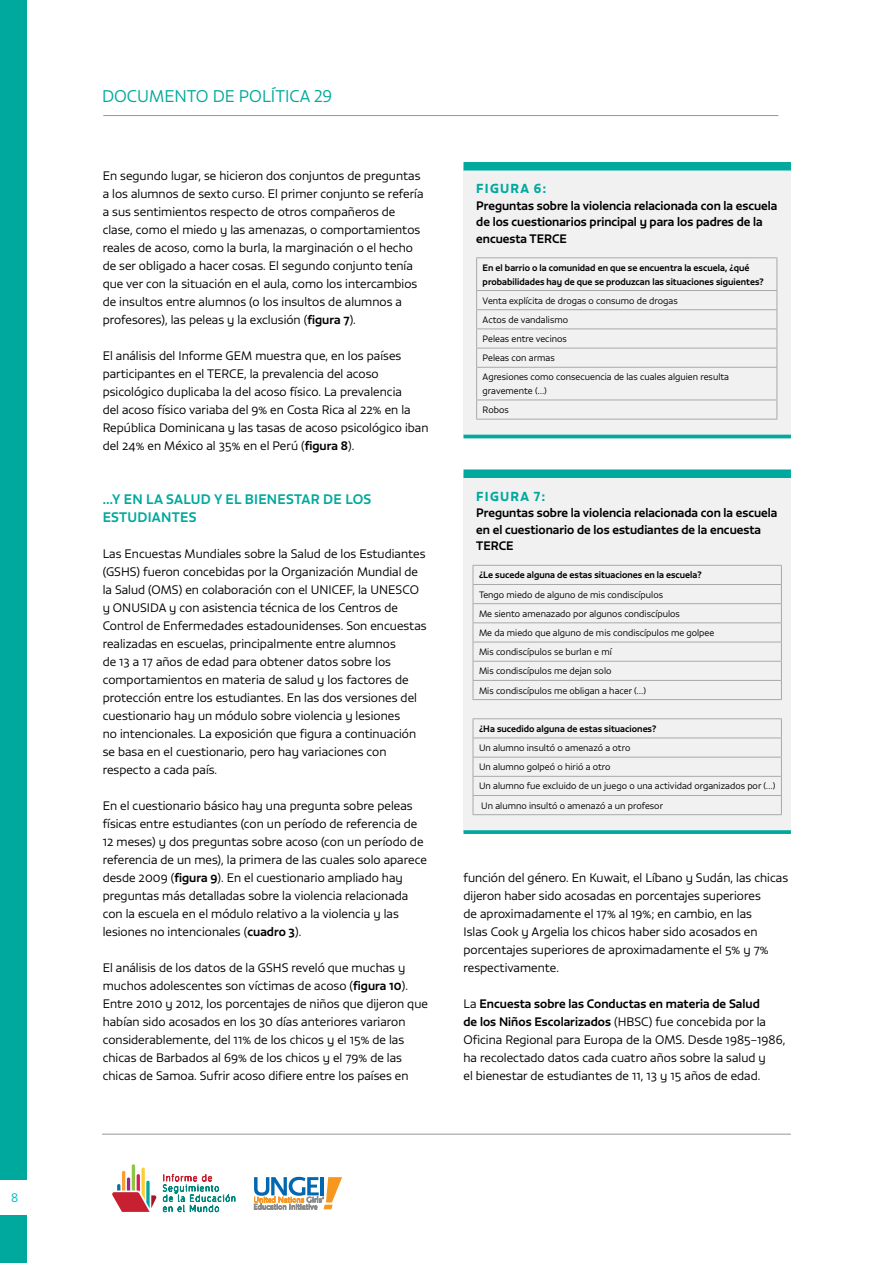
<style>
.page{position:relative;width:893px;height:1263px;background:#fff}
.page>*{position:absolute;margin:0;border:0;box-sizing:border-box;transform-origin:0 0}
.t1{font:300 16.5px "Vita Std";color:#00a99d}
.t2{font:500 13.5px/18px "Vita Std";letter-spacing:.02em;color:#00a99d}
.t3{font:12.75px "Vita Std Bld";letter-spacing:.1em;color:#00a99d}
.t4{font:300 12px/18px "Vita Std";letter-spacing:.005em;color:#000}
.t5{font:500 12px/16.5px "Vita Std";color:#000}
.t6{font:300 12px "Vita Std";color:#00b6bd}
.t7{font:300 9px/19.2px "Vita Std";letter-spacing:.005em;color:#000}
.t8{font:500 9px/13.5px "Vita Std";letter-spacing:.005em;color:#000}
.s1{font-weight:500}
</style>
<div class="page">
<div style="left:0;top:0;width:27px;height:1263px;background:#00a99d"></div>
<div style="left:0;top:1180px;width:30px;height:35px;background:#fff"></div>
<hr style="left:102px;top:1134px;width:689px;height:1px;background:#939598">
<hr style="left:103px;top:115px;width:675px;height:1px;background:#939598">
<svg style="left:254px;top:1177px;width:88px;height:32px"></svg>
<svg style="left:112px;top:1164px;width:44px;height:48px"></svg>
<svg style="left:162px;top:1174px;width:74px;height:38px"></svg>
<div style="left:463px;top:166px;width:328px;height:270px;background:#f1f1f2"></div>
<div style="left:463px;top:162px;width:328px;height:9px;background:#00a99d"></div>
<hr style="left:463px;top:435px;width:328px;height:3px;background:#00a99d">
<hr style="left:476px;top:257px;width:301px;height:1px;background:#a7a9ac">
<hr style="left:476px;top:258px;width:1px;height:32px;background:#a7a9ac">
<hr style="left:777px;top:258px;width:1px;height:32px;background:#a7a9ac">
<hr style="left:476px;top:290px;width:301px;height:1px;background:#a7a9ac">
<hr style="left:476px;top:309px;width:301px;height:1px;background:#a7a9ac">
<hr style="left:476px;top:328px;width:301px;height:1px;background:#a7a9ac">
<hr style="left:476px;top:348px;width:301px;height:1px;background:#a7a9ac">
<svg style="left:476px;top:291px;width:1px;height:76px"></svg>
<svg style="left:777px;top:291px;width:1px;height:76px"></svg>
<hr style="left:476px;top:367px;width:301px;height:1px;background:#a7a9ac">
<hr style="left:476px;top:368px;width:1px;height:32px;background:#a7a9ac">
<hr style="left:777px;top:368px;width:1px;height:32px;background:#a7a9ac">
<hr style="left:476px;top:400px;width:301px;height:1px;background:#a7a9ac">
<svg style="left:476px;top:400px;width:1px;height:19px"></svg>
<svg style="left:777px;top:400px;width:1px;height:19px"></svg>
<hr style="left:476px;top:419px;width:301px;height:1px;background:#a7a9ac">
<div style="left:463px;top:474px;width:328px;height:358px;background:#f1f1f2"></div>
<div style="left:463px;top:469px;width:328px;height:9px;background:#00a99d"></div>
<svg style="left:463px;top:830px;width:328px;height:4px"></svg>
<hr style="left:473px;top:565px;width:309px;height:1px;background:#a7a9ac">
<hr style="left:473px;top:718px;width:309px;height:1px;background:#a7a9ac">
<hr style="left:473px;top:584px;width:309px;height:1px;background:#a7a9ac">
<hr style="left:473px;top:603px;width:309px;height:1px;background:#a7a9ac">
<hr style="left:473px;top:622px;width:309px;height:1px;background:#a7a9ac">
<hr style="left:473px;top:642px;width:309px;height:1px;background:#a7a9ac">
<hr style="left:473px;top:661px;width:309px;height:1px;background:#a7a9ac">
<hr style="left:473px;top:680px;width:309px;height:1px;background:#a7a9ac">
<svg style="left:473px;top:566px;width:1px;height:133px"></svg>
<svg style="left:781px;top:566px;width:1px;height:133px"></svg>
<hr style="left:473px;top:699px;width:309px;height:1px;background:#a7a9ac">
<hr style="left:473px;top:737px;width:309px;height:1px;background:#a7a9ac">
<hr style="left:473px;top:757px;width:309px;height:1px;background:#a7a9ac">
<hr style="left:473px;top:776px;width:309px;height:1px;background:#a7a9ac">
<hr style="left:473px;top:795px;width:309px;height:1px;background:#a7a9ac">
<svg style="left:473px;top:719px;width:1px;height:95px"></svg>
<svg style="left:781px;top:719px;width:1px;height:95px"></svg>
<hr style="left:473px;top:814px;width:309px;height:1px;background:#a7a9ac">
<p class="t6" style="left:11px;top:1189px;width:9px">8</p>
<h1 class="t1" style="left:102px;top:85px;width:232px">DOCUMENTO DE POLÍTICA 29</h1>
<p class="t4" style="left:103px;top:167px;width:322px">En segundo lugar, se hicieron dos conjuntos de preguntas a los alumnos de sexto curso. El primer conjunto se refería a sus sentimientos respecto de otros compañeros de clase, como el miedo y las amenazas, o comportamientos reales de acoso, como la burla, la marginación o el hecho de ser obligado a hacer cosas. El segundo conjunto tenía que ver con la situación en el aula, como los intercambios de insultos entre alumnos (o los insultos de alumnos a profesores), las peleas y la exclusión (<span class="s1">figura 7</span>).</p>
<p class="t4" style="left:103px;top:347px;width:327px">El análisis del Informe GEM muestra que, en los países participantes en el TERCE, la prevalencia del acoso psicológico duplicaba la del acoso físico. La prevalencia<br>del acoso físico variaba del 9% en Costa Rica al 22% en la República Dominicana y las tasas de acoso psicológico iban del 24% en México al 35% en el Perú (<span class="s1">figura 8</span>).</p>
<p class="t2" style="left:103px;top:490px;width:270px">…Y EN LA SALUD Y EL BIENESTAR DE LOS<br>ESTUDIANTES</p>
<p class="t4" style="left:103px;top:545px;width:325px">Las Encuestas Mundiales sobre la Salud de los Estudiantes (GSHS) fueron concebidas por la Organización Mundial de la Salud (OMS) en colaboración con el UNICEF, la UNESCO y ONUSIDA y con asistencia técnica de los Centros de Control de Enfermedades estadounidenses. Son encuestas realizadas en escuelas, principalmente entre alumnos<br>de 13 a 17 años de edad para obtener datos sobre los comportamientos en materia de salud y los factores de protección entre los estudiantes. En las dos versiones del cuestionario hay un módulo sobre violencia y lesiones<br>no intencionales. La exposición que figura a continuación se basa en el cuestionario, pero hay variaciones con respecto a cada país.</p>
<p class="t4" style="left:103px;top:797px;width:326px">En el cuestionario básico hay una pregunta sobre peleas físicas entre estudiantes (con un período de referencia de 12 meses) y dos preguntas sobre acoso (con un período de referencia de un mes), la primera de las cuales solo aparece desde 2009 (<span class="s1">figura 9</span>). En el cuestionario ampliado hay preguntas más detalladas sobre la violencia relacionada con la escuela en el módulo relativo a la violencia y las lesiones no intencionales (<span class="s1">cuadro 3</span>).</p>
<p class="t4" style="left:103px;top:959px;width:327px">El análisis de los datos de la GSHS reveló que muchas y muchos adolescentes son víctimas de acoso (<span class="s1">figura 10</span>).<br>Entre 2010 y 2012, los porcentajes de niños que dijeron que habían sido acosados en los 30 días anteriores variaron considerablemente, del 11% de los chicos y el 15% de las chicas de Barbados al 69% de los chicos y el 79% de las chicas de Samoa. Sufrir acoso difiere entre los países en</p>
<p class="t3" style="left:476px;top:180px;width:71px">FIGURA 6:</p>
<p class="t5" style="left:476px;top:197px;width:303px">Preguntas sobre la violencia relacionada con la escuela de los cuestionarios principal y para los padres de la encuesta TERCE</p>
<p class="t8" style="left:483px;top:261px;width:283px">En el barrio o la comunidad en que se encuentra la escuela, ¿qué probabilidades hay de que se produzcan las situaciones siguientes?</p>
<p class="t7" style="left:483px;top:291px;width:248px">Venta explícita de drogas o consumo de drogas<br>Actos de vandalismo<br>Peleas entre vecinos<br>Peleas con armas<br>Agresiones como consecuencia de las cuales alguien resulta</p>
<p class="t7" style="left:483px;top:381px;width:66px">gravemente (…)<br>Robos</p>
<p class="t3" style="left:476px;top:488px;width:70px">FIGURA 7:</p>
<p class="t5" style="left:476px;top:505px;width:303px">Preguntas sobre la violencia relacionada con la escuela en el cuestionario de los estudiantes de la encuesta<br>TERCE</p>
<p class="t8" style="left:479px;top:568px;width:224px">¿Le sucede alguna de estas situaciones en la escuela?</p>
<p class="t7" style="left:479px;top:585px;width:237px">Tengo miedo de alguno de mis condiscípulos<br>Me siento amenazado por algunos condiscípulos<br>Me da miedo que alguno de mis condiscípulos me golpee Mis condiscípulos se burlan e mí<br>Mis condiscípulos me dejan solo<br>Mis condiscípulos me obligan a hacer (…)</p>
<p class="t8" style="left:479px;top:722px;width:179px">¿Ha sucedido alguna de estas situaciones?</p>
<p class="t7" style="left:479px;top:738px;width:298px">Un alumno insultó o amenazó a otro<br>Un alumno golpeó o hirió a otro<br>Un alumno fue excluido de un juego o una actividad organizados por (…)<br>Un alumno insultó o amenazó a un profesor</p>
<p class="t4" style="left:463px;top:869px;width:326px">función del género. En Kuwait, el Líbano y Sudán, las chicas dijeron haber sido acosadas en porcentajes superiores<br>de aproximadamente el 17% al 19%; en cambio, en las<br>Islas Cook y Argelia los chicos haber sido acosados en porcentajes superiores de aproximadamente el 5% y 7% respectivamente.</p>
<p class="t4" style="left:463px;top:995px;width:323px">La <span class="s1">Encuesta sobre las Conductas en materia de Salud<br>de los Niños Escolarizados</span> (HBSC) fue concebida por la Oficina Regional para Europa de la OMS. Desde 1985–1986, ha recolectado datos cada cuatro años sobre la salud y<br>el bienestar de estudiantes de 11, 13 y 15 años de edad.</p>
</div>
